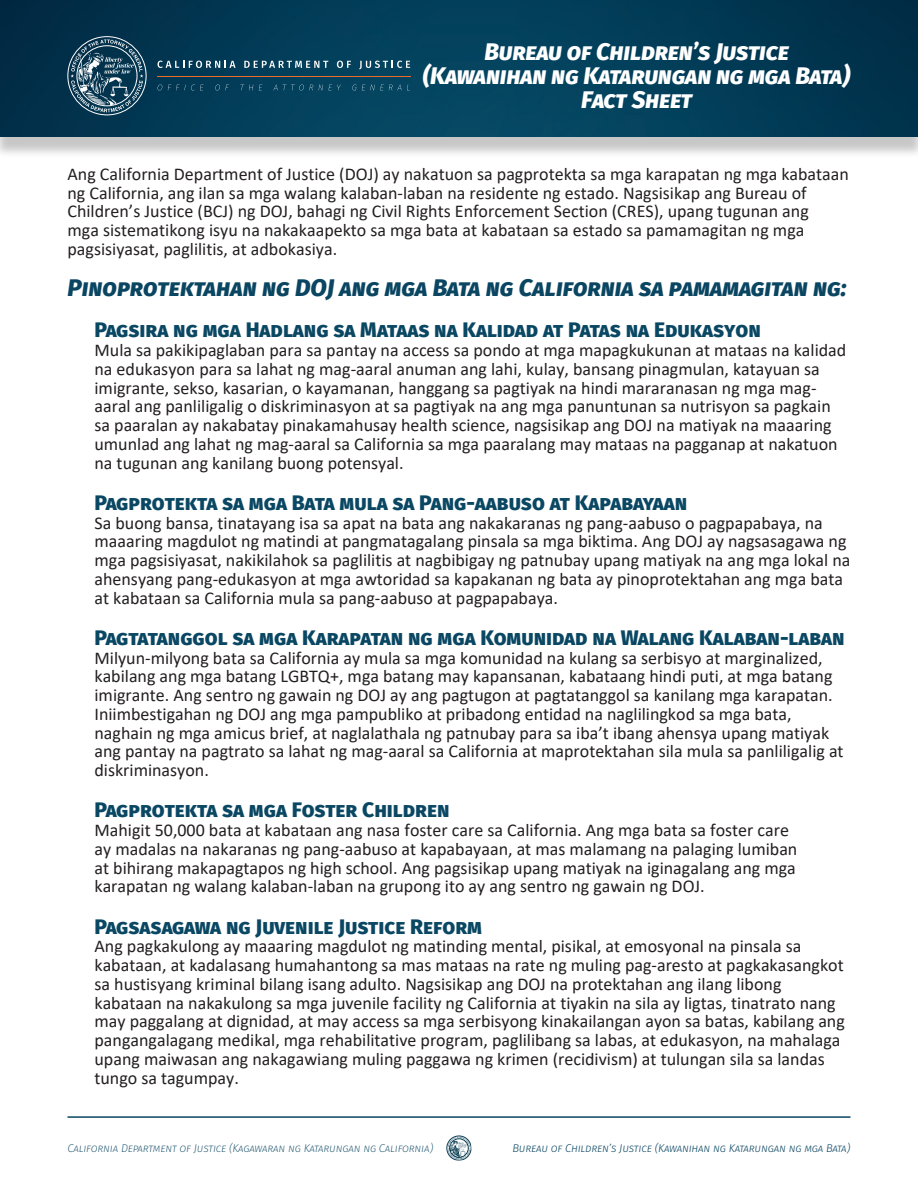
<style>
.page{position:relative;width:918px;height:1188px;background:#fff}
.page>*{position:absolute;margin:0;border:0;box-sizing:border-box;transform-origin:0 0}
.t1{font:italic 800 24px/24px "Fira Sans";letter-spacing:-.01em;color:#fff;text-align:center}
.t2{font:italic 800 24px "Fira Sans";color:#0a4561}
.t3{font:800 21px "Fira Sans";color:#0a4763}
.t4{font:18px/18.8px "Calibri";color:#231f20}
.t5{font:italic 200 11.25px "Fira Sans";letter-spacing:-.02em;color:#0a4561}
.t6{font:italic 300 11.25px "Fira Sans";letter-spacing:-.02em;color:#0a4561}
</style>
<div class="page">
<hr style="left:68px;top:1116px;width:782px;height:2px;background:#0a4561">
<svg style="left:447px;top:1136px;width:24px;height:24px"></svg>
<div style="left:0;top:5px;width:918px;height:153px;background:#231f20;opacity:.25"></div>
<img style="left:0;top:0;width:918px;height:136px">
<svg style="left:157px;top:61px;width:79px;height:7px"></svg>
<svg style="left:244px;top:61px;width:84px;height:7px"></svg>
<svg style="left:337px;top:61px;width:14px;height:7px"></svg>
<svg style="left:359px;top:61px;width:51px;height:8px"></svg>
<hr style="left:157px;top:76px;width:254px;height:1px;background:#eb6c29">
<svg style="left:158px;top:85px;width:4px;height:5px"></svg>
<svg style="left:168px;top:85px;width:36px;height:5px"></svg>
<svg style="left:215px;top:85px;width:14px;height:5px"></svg>
<svg style="left:240px;top:85px;width:13px;height:5px"></svg>
<svg style="left:259px;top:85px;width:3px;height:5px"></svg>
<svg style="left:273px;top:85px;width:40px;height:5px"></svg>
<svg style="left:319px;top:85px;width:4px;height:5px"></svg>
<svg style="left:329px;top:85px;width:12px;height:5px"></svg>
<svg style="left:352px;top:85px;width:58px;height:5px"></svg>
<svg style="left:68px;top:36px;width:78px;height:79px;background:#385e73"></svg>
<h1 class="t1" style="left:423px;top:38px;width:429px">Bureau of Children’s Justice (Kawanihan ng Katarungan ng mga Bata)<br>Fact Sheet</h1>
<p class="t4" style="left:68px;top:164px;width:783px">Ang California Department of Justice (DOJ) ay nakatuon sa pagprotekta sa mga karapatan ng mga kabataan ng California, ang ilan sa mga walang kalaban-laban na residente ng estado. Nagsisikap ang Bureau of Children’s Justice (BCJ) ng DOJ, bahagi ng Civil Rights Enforcement Section (CRES), upang tugunan ang<br>mga sistematikong isyu na nakakaapekto sa mga bata at kabataan sa estado sa pamamagitan ng mga pagsisiyasat, paglilitis, at adbokasiya.</p>
<h1 class="t2" style="left:68px;top:267px;width:781px">Pinoprotektahan ng DOJ ang mga Bata ng California sa pamamagitan ng:</h1>
<p class="t3" style="left:94px;top:312px;width:668px">Pagsira ng mga Hadlang sa Mataas na Kalidad at Patas na Edukasyon</p>
<p class="t4" style="left:94px;top:340px;width:753px">Mula sa pakikipaglaban para sa pantay na access sa pondo at mga mapagkukunan at mataas na kalidad na edukasyon para sa lahat ng mag-aaral anuman ang lahi, kulay, bansang pinagmulan, katayuan sa imigrante, sekso, kasarian, o kayamanan, hanggang sa pagtiyak na hindi mararanasan ng mga mag&shy;aaral ang panliligalig o diskriminasyon at sa pagtiyak na ang mga panuntunan sa nutrisyon sa pagkain sa paaralan ay nakabatay pinakamahusay health science, nagsisikap ang DOJ na matiyak na maaaring umunlad ang lahat ng mag-aaral sa California sa mga paaralang may mataas na pagganap at nakatuon na tugunan ang kanilang buong potensyal.</p>
<p class="t3" style="left:94px;top:484px;width:594px">Pagprotekta sa mga Bata mula sa Pang-aabuso at Kapabayaan</p>
<p class="t4" style="left:94px;top:513px;width:757px">Sa buong bansa, tinatayang isa sa apat na bata ang nakakaranas ng pang-aabuso o pagpapabaya, na maaaring magdulot ng matindi at pangmatagalang pinsala sa mga biktima. Ang DOJ ay nagsasagawa ng mga pagsisiyasat, nakikilahok sa paglilitis at nagbibigay ng patnubay upang matiyak na ang mga lokal na ahensyang pang-edukasyon at mga awtoridad sa kapakanan ng bata ay pinoprotektahan ang mga bata at kabataan sa California mula sa pang-aabuso at pagpapabaya.</p>
<p class="t3" style="left:94px;top:619px;width:752px">Pagtatanggol sa mga Karapatan ng mga Komunidad na Walang Kalaban-laban</p>
<p class="t4" style="left:94px;top:648px;width:751px">Milyun-milyong bata sa California ay mula sa mga komunidad na kulang sa serbisyo at marginalized, kabilang ang mga batang LGBTQ+, mga batang may kapansanan, kabataang hindi puti, at mga batang imigrante. Ang sentro ng gawain ng DOJ ay ang pagtugon at pagtatanggol sa kanilang mga karapatan.<br>Iniimbestigahan ng DOJ ang mga pampubliko at pribadong entidad na naglilingkod sa mga bata, naghain ng mga amicus brief, at naglalathala ng patnubay para sa iba’t ibang ahensya upang matiyak ang pantay na pagtrato sa lahat ng mag-aaral sa California at maprotektahan sila mula sa panliligalig at diskriminasyon.</p>
<p class="t3" style="left:94px;top:792px;width:357px">Pagprotekta sa mga Foster Children</p>
<p class="t4" style="left:94px;top:820px;width:704px">Mahigit 50,000 bata at kabataan ang nasa foster care sa California. Ang mga bata sa foster care ay madalas na nakaranas ng pang-aabuso at kapabayaan, at mas malamang na palaging lumiban at bihirang makapagtapos ng high school. Ang pagsisikap upang matiyak na iginagalang ang mga karapatan ng walang kalaban-laban na grupong ito ay ang sentro ng gawain ng DOJ.</p>
<p class="t3" style="left:94px;top:908px;width:389px">Pagsasagawa ng Juvenile Justice Reform</p>
<p class="t4" style="left:94px;top:937px;width:752px">Ang pagkakulong ay maaaring magdulot ng matinding mental, pisikal, at emosyonal na pinsala sa kabataan, at kadalasang humahantong sa mas mataas na rate ng muling pag-aresto at pagkakasangkot sa hustisyang kriminal bilang isang adulto. Nagsisikap ang DOJ na protektahan ang ilang libong kabataan na nakakulong sa mga juvenile facility ng California at tiyakin na sila ay ligtas, tinatrato nang may paggalang at dignidad, at may access sa mga serbisyong kinakailangan ayon sa batas, kabilang ang pangangalagang medikal, mga rehabilitative program, paglilibang sa labas, at edukasyon, na mahalaga upang maiwasan ang nakagawiang muling paggawa ng krimen (recidivism) at tulungan sila sa landas tungo sa tagumpay.</p>
<p class="t5" style="left:68px;top:1140px;width:367px">California Department of Justice (Kagawaran ng Katarungan ng California)</p>
<p class="t6" style="left:512px;top:1140px;width:340px">Bureau of Children’s Justice (Kawanihan ng Katarungan ng mga Bata)</p>
</div>
